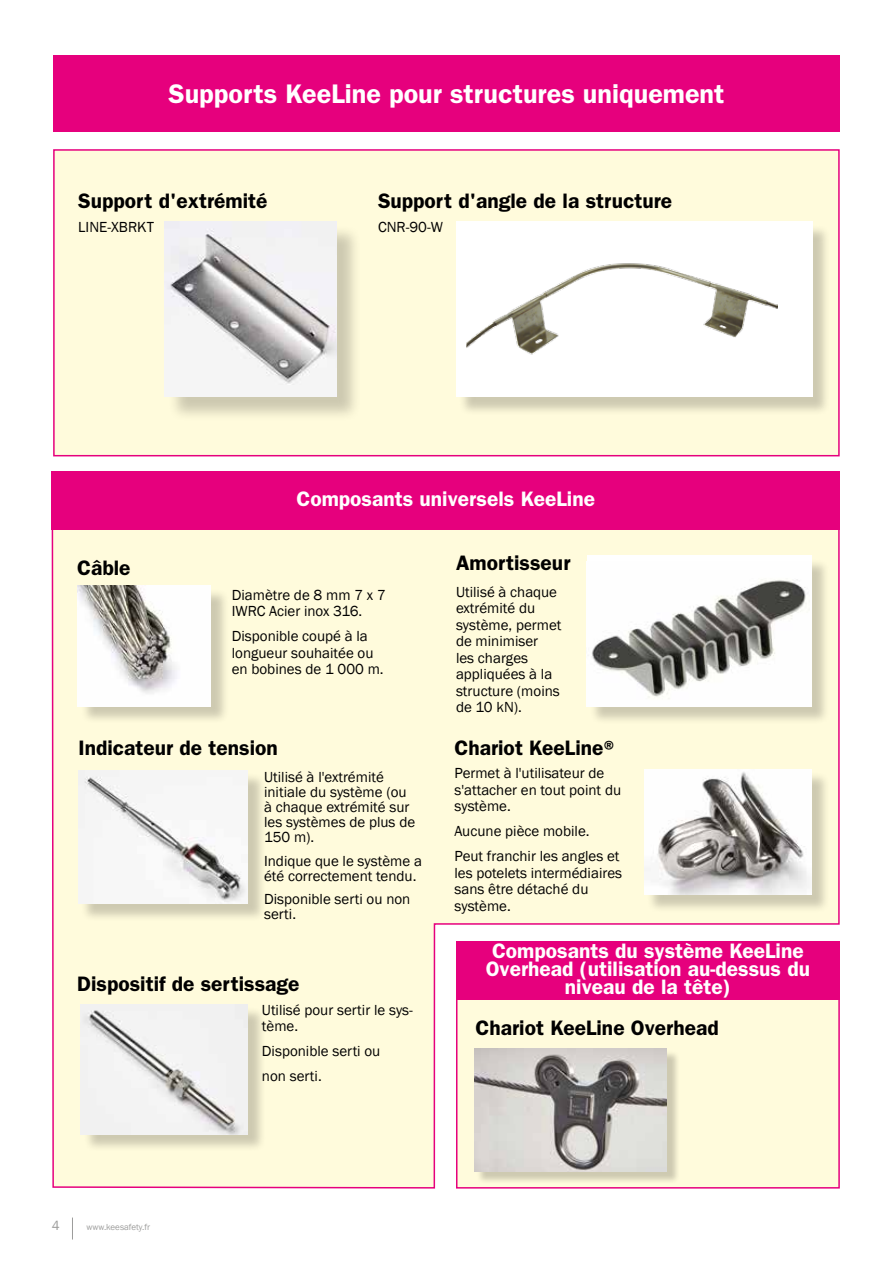
<style>
.page{position:relative;width:893px;height:1263px;background:#fff}
.page>*{position:absolute;margin:0;border:0;box-sizing:border-box;transform-origin:0 0}
.t1{font:600 27px "ITC Franklin Gothic Std";color:#fff}
.t2{font:600 21px "ITC Franklin Gothic Std";color:#000}
.t3{font:600 21px/18px "ITC Franklin Gothic Std";color:#fff;text-align:center}
.t4{font:15px/16.5px "Franklin Gothic";color:#000}
.t5{font:13.5px "Franklin Gothic";color:#9d9d9c}
.t6{font:9px "Franklin Gothic";color:#9d9d9c}
</style>
<div class="page">
<svg style="left:72px;top:1217px;width:1px;height:22px"></svg>
<div style="left:53px;top:55px;width:787px;height:77px;background:#e6007d"></div>
<div style="left:53px;top:149px;width:787px;height:307px;background:#fffbdc;border:2px solid #e6007d"></div>
<div style="left:168px;top:225px;width:193px;height:197px;background:#000;opacity:.2"></div>
<img style="left:164px;top:222px;width:172px;height:175px">
<div style="left:51px;top:513px;width:789px;height:676px;background:#fffbdc"></div>
<div style="left:52px;top:471px;width:788px;height:58px;background:#e6007d"></div>
<div style="left:80px;top:588px;width:149px;height:137px;background:#000;opacity:.2"></div>
<img style="left:78px;top:586px;width:133px;height:120px">
<div style="left:456px;top:970px;width:384px;height:218px;background:#fffbdc;border:2px solid #e6007d"></div>
<div style="left:456px;top:941px;width:384px;height:59px;background:#e6007d"></div>
<div style="left:476px;top:1050px;width:204px;height:134px;background:#000;opacity:.2"></div>
<img style="left:474px;top:1048px;width:193px;height:123px">
<div style="left:589px;top:558px;width:241px;height:167px;background:#000;opacity:.2"></div>
<div style="left:587px;top:556px;width:224px;height:150px;background:#fff"></div>
<img style="left:592px;top:579px;width:215px;height:120px">
<div style="left:81px;top:772px;width:185px;height:150px;background:#000;opacity:.2"></div>
<img style="left:78px;top:770px;width:170px;height:133px">
<div style="left:83px;top:1006px;width:184px;height:146px;background:#000;opacity:.2"></div>
<img style="left:81px;top:1004px;width:167px;height:130px">
<div style="left:647px;top:771px;width:183px;height:143px;background:#000;opacity:.2"></div>
<img style="left:644px;top:769px;width:167px;height:126px">
<div style="left:458px;top:224px;width:373px;height:192px;background:#000;opacity:.2"></div>
<div style="left:456px;top:222px;width:356px;height:175px;background:#fff"></div>
<img style="left:466px;top:263px;width:312px;height:92px">
<h1 class="t1" style="left:168px;top:78px;width:557px">Supports KeeLine pour structures uniquement</h1>
<h2 class="t2" style="left:78px;top:189px;width:191px">Support d'extrémité</h2>
<p class="t4" style="left:78px;top:219px;width:77px">LINE-XBRKT</p>
<h2 class="t2" style="left:378px;top:189px;width:296px">Support d'angle de la structure</h2>
<p class="t4" style="left:378px;top:219px;width:67px">CNR-90-W</p>
<h2 class="t3" style="left:296px;top:489px;width:300px">Composants universels KeeLine</h2>
<h2 class="t2" style="left:77px;top:555px;width:55px">Câble</h2>
<p class="t4" style="left:232px;top:587px;width:156px">Diamètre de 8 mm 7 x 7<br>IWRC Acier inox 316.</p>
<p class="t4" style="left:232px;top:628px;width:153px">Disponible coupé à la longueur souhaitée ou en bobines de 1 000 m.</p>
<h2 class="t2" style="left:78px;top:736px;width:201px">Indicateur de tension</h2>
<p class="t4" style="left:264px;top:770px;width:153px;line-height:15px">Utilisé à l'extrémité initiale du système (ou à chaque extrémité sur les systèmes de plus de<br>150 m).</p>
<p class="t4" style="left:264px;top:853px;width:159px;line-height:15px">Indique que le système a été correctement tendu.</p>
<p class="t4" style="left:264px;top:892px;width:148px;line-height:15px">Disponible serti ou non serti.</p>
<h2 class="t2" style="left:77px;top:971px;width:224px">Dispositif de sertissage</h2>
<p class="t4" style="left:262px;top:1001px;width:153px">Utilisé pour sertir le sys&shy;tème.</p>
<p class="t4" style="left:262px;top:1039px;width:120px;line-height:25px">Disponible serti ou non serti.</p>
<h2 class="t2" style="left:456px;top:551px;width:116px">Amortisseur</h2>
<p class="t4" style="left:456px;top:584px;width:107px">Utilisé à chaque extrémité du système, permet de minimiser<br>les charges appliquées à la structure (moins de 10 kN).</p>
<h2 class="t2" style="left:454px;top:736px;width:166px">Chariot KeeLine®</h2>
<p class="t4" style="left:454px;top:765px;width:168px">Permet à l'utilisateur de s'attacher en tout point du système.</p>
<p class="t4" style="left:454px;top:819px;width:166px;line-height:25px">Aucune pièce mobile.<br>Peut franchir les angles et</p>
<p class="t4" style="left:454px;top:865px;width:169px">les potelets intermédiaires sans être détaché du système.</p>
<h2 class="t3" style="left:486px;top:942px;width:326px">Composants du système KeeLine<br>Overhead (utilisation au-dessus du niveau de la tête)</h2>
<h2 class="t2" style="left:476px;top:1016px;width:245px">Chariot KeeLine Overhead</h2>
<p class="t5" style="left:52px;top:1217px;width:9px">4</p>
<p class="t6" style="left:86px;top:1222px;width:65px">www.keesafety.fr</p>
</div>
